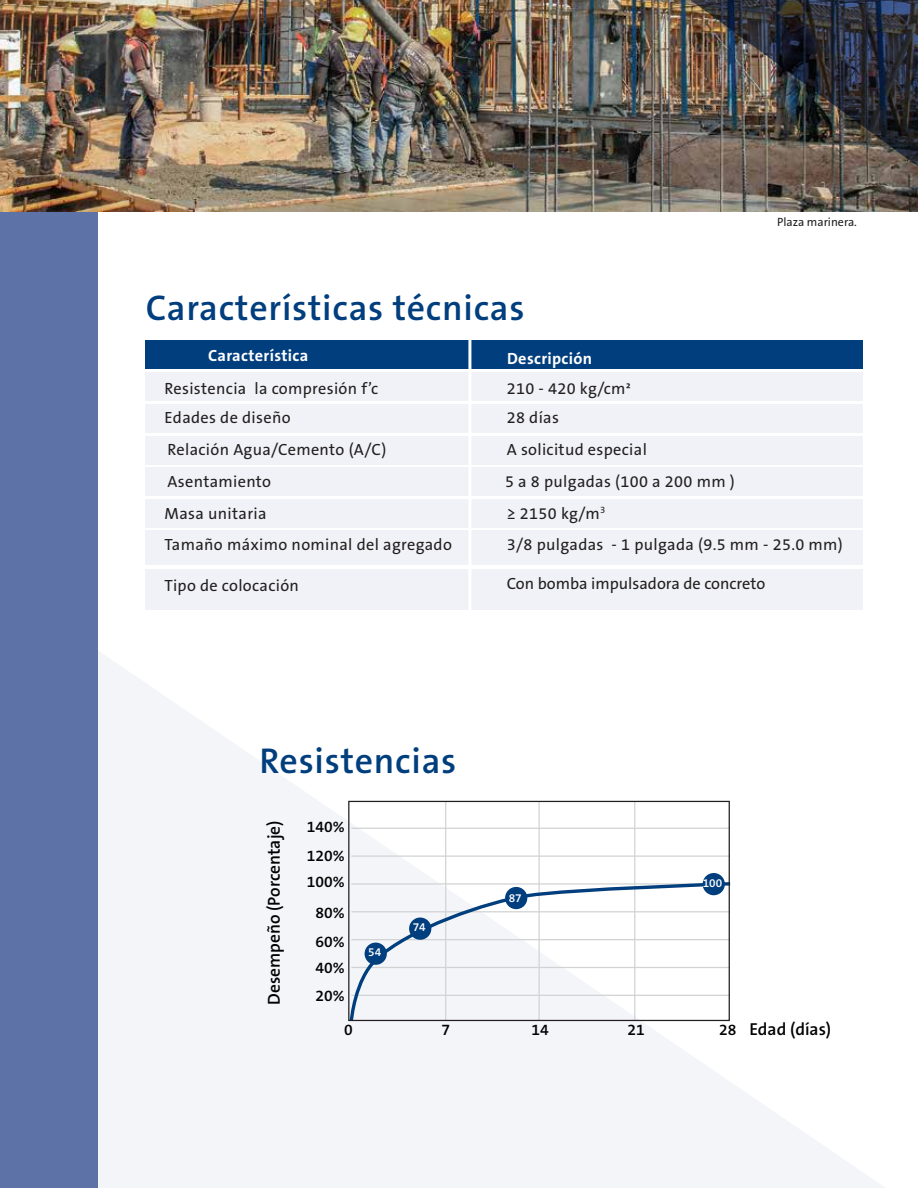
<style>
.page{position:relative;width:918px;height:1188px;background:#fff}
.page>*{position:absolute;margin:0;border:0;box-sizing:border-box;transform-origin:0 0}
.t1{font:600 36px "The Sans B6";letter-spacing:.02em;color:#003e7e}
.t2{font:600 17.4px "The Sans B6";color:#010101}
.t3{font:16.35px/31.8px "The Sans B5 Plain";letter-spacing:.02em;color:#231f20}
.t4{font:16.35px "The Sans B5 Plain";color:#231f20}
.t5{font:700 16.35px "The Sans B7";letter-spacing:.02em;color:#fff}
.t6{font:600 15.75px "The Sans B6";color:#010101}
.t7{font:12px "The Sans B5 Plain";color:#231f20}
.t8{font:600 11.85px "The Sans B6";color:#fff}
.s1{font-size:15.75px}
</style>
<div class="page">
<svg style="left:97px;top:574px;width:788px;height:614px"></svg>
<div style="left:0;top:0;width:97px;height:1188px;background:#5d72a6"></div>
<div style="left:146px;top:570px;width:717px;height:40px;background:#f0f2f7"></div>
<div style="left:146px;top:341px;width:717px;height:28px;background:#003e7e"></div>
<div style="left:146px;top:372px;width:717px;height:29px;background:#f0f2f7"></div>
<div style="left:146px;top:404px;width:717px;height:29px;background:#f0f2f7"></div>
<div style="left:146px;top:436px;width:717px;height:28px;background:#f0f2f7"></div>
<div style="left:146px;top:467px;width:717px;height:29px;background:#f0f2f7"></div>
<div style="left:146px;top:499px;width:717px;height:29px;background:#f0f2f7"></div>
<div style="left:146px;top:531px;width:717px;height:34px;background:#f0f2f7"></div>
<hr style="left:468px;top:334px;width:3px;height:288px;background:#fff">
<img style="left:0;top:0;width:918px;height:211px">
<img style="left:679px;top:0;width:239px;height:179px">
<hr style="left:445px;top:801px;width:1px;height:219px;background:#d1d3d4">
<hr style="left:538px;top:801px;width:2px;height:219px;background:#d1d3d4">
<hr style="left:634px;top:801px;width:1px;height:219px;background:#d1d3d4">
<hr style="left:351px;top:855px;width:379px;height:2px;background:#d1d3d4">
<hr style="left:351px;top:828px;width:379px;height:1px;background:#d1d3d4">
<svg style="left:348px;top:880px;width:385px;height:144px"></svg>
<div style="left:365px;top:943px;width:22px;height:22px;background:#003e7e;border-radius:50%"></div>
<div style="left:409px;top:918px;width:22px;height:22px;background:#003e7e;border-radius:50%"></div>
<div style="left:505px;top:887px;width:22px;height:22px;background:#003e7e;border-radius:50%"></div>
<div style="left:703px;top:873px;width:22px;height:22px;background:#003e7e;border-radius:50%"></div>
<div style="left:348px;top:801px;width:382px;height:220px;border:1px solid #231f20"></div>
<h1 class="t1" style="left:146px;top:288px;width:380px">Características técnicas</h1>
<p class="t5" style="left:208px;top:346px;width:102px">Característica</p>
<p class="t5" style="left:507px;top:349px;width:87px">Descripción</p>
<p class="t3" style="left:165px;top:373px;width:215px">Resistencia la compresión f’c</p>
<p class="t3" style="left:165px;top:402px;width:223px">Edades de diseño<br>Relación Agua/Cemento (A/C)<br>Asentamiento</p>
<p class="t3" style="left:165px;top:498px;width:103px">Masa unitaria</p>
<p class="t3" style="left:507px;top:374px;width:126px;line-height:29.4px">210 - 420 kg/cm²<br>28 días</p>
<p class="t3" style="left:507px;top:434px;width:142px">A solicitud especial</p>
<p class="t3" style="left:505px;top:466px;width:231px">5 a 8 pulgadas (100 a 200 mm )</p>
<p class="t3" style="left:507px;top:498px;width:100px">≥ 2150 kg/m<sup>3</sup></p>
<p class="t7" style="left:777px;top:215px;width:81px">Plaza marinera.</p>
<p class="t3" style="left:165px;top:529px;width:289px">Tamaño máximo nominal del agregado</p>
<p class="t3" style="left:165px;top:570px;width:136px">Tipo de colocación</p>
<p class="t3" style="left:507px;top:529px;width:338px">3/8 pulgadas - 1 pulgada (9.5 mm - 25.0 mm)</p>
<p class="t4" style="left:507px;top:575px;width:260px">Con bomba impulsadora de concreto</p>
<h1 class="t1" style="left:259px;top:741px;width:198px">Resistencias</h1>
<p class="t2" style="left:265px;top:1005px;width:186px;rotate:-90deg">Desempeño (Porcentaje)</p>
<p class="t6" style="left:307px;top:818px;width:39px">140%</p>
<p class="t6" style="left:307px;top:848px;width:39px">120%</p>
<p class="t6" style="left:307px;top:873px;width:39px">100%</p>
<p class="t6" style="left:315px;top:905px;width:31px">80%</p>
<p class="t6" style="left:315px;top:933px;width:31px">60%</p>
<p class="t6" style="left:315px;top:960px;width:31px">40%</p>
<p class="t6" style="left:315px;top:987px;width:31px">20%</p>
<p class="t8" style="left:368px;top:946px;width:14px">54</p>
<p class="t8" style="left:413px;top:920px;width:14px">74</p>
<p class="t8" style="left:509px;top:891px;width:14px">87</p>
<p class="t8" style="left:703px;top:877px;width:21px">100</p>
<p class="t6" style="left:344px;top:1021px;width:10px">0</p>
<p class="t6" style="left:441px;top:1021px;width:10px">7</p>
<p class="t6" style="left:531px;top:1021px;width:19px">14</p>
<p class="t6" style="left:627px;top:1021px;width:19px">21</p>
<p class="t2" style="left:719px;top:1020px;width:113px"><span class="s1">28</span> Edad (días)</p>
</div>
